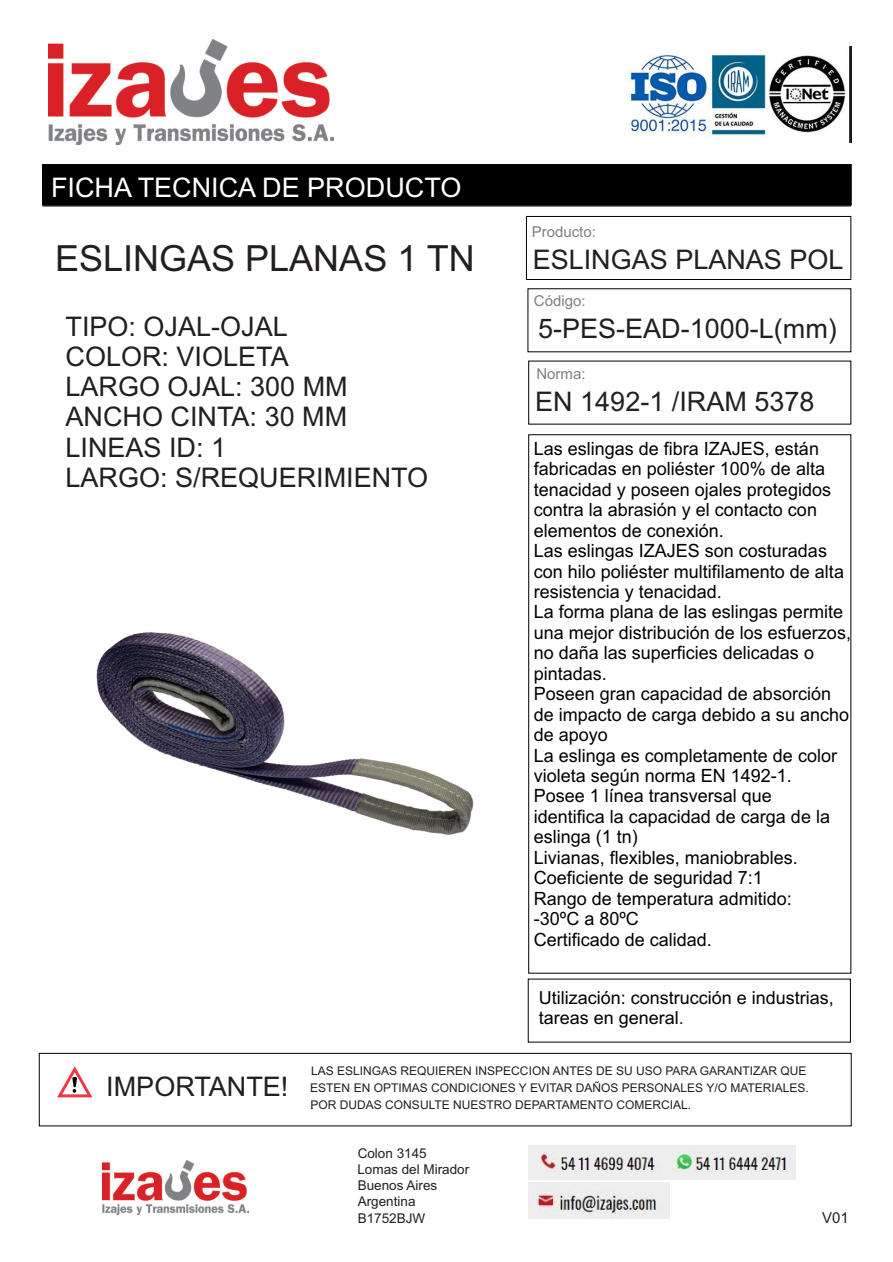
<style>
.page{position:relative;width:893px;height:1262px;background:#fff}
.page>*{position:absolute;margin:0;border:0;box-sizing:border-box;transform-origin:0 0}
.t1{font:36px "Arial";color:#231f20}
.t2{font:27px/30.2px "Arial";color:#231f20}
.t3{font:27px "Arial";color:#241f21}
.t4{font:27px "Arial";color:#fff}
.t5{font:18.3px/20.4px "Arial";color:#000}
.t6{font:18px/20.1px "Arial";color:#000}
.t7{font:15px "Arial";color:#808080}
.t8{font:15px "Arial";color:#241f21}
.t9{font:13.5px/16.2px "Arial";color:#241f21}
.t10{font:12px/17.9px "Arial";color:#241f21}
.s1{color:#231f20}
</style>
<div class="page">
<div style="left:39px;top:1053px;width:812px;height:73px;border:1px solid #000"></div>
<div style="left:42px;top:164px;width:809px;height:41px;background:#000"></div>
<hr style="left:43px;top:205px;width:807px;height:1px;background:#241f21">
<div style="left:526px;top:216px;width:325px;height:64px;border:1px solid #000"></div>
<svg style="left:57px;top:1066px;width:35px;height:31px"></svg>
<img style="left:103px;top:1160px;width:145px;height:54px">
<img style="left:629px;top:47px;width:222px;height:95px">
<img style="left:529px;top:1145px;width:266px;height:34px">
<img style="left:528px;top:1182px;width:141px;height:36px">
<img style="left:49px;top:40px;width:284px;height:105px">
<img style="left:96px;top:632px;width:378px;height:203px">
<h2 class="t4" style="left:51px;top:177px;width:412px">FICHA TECNICA DE PRODUCTO</h2>
<h1 class="t1" style="left:55px;top:245px;width:421px">ESLINGAS PLANAS 1 TN</h1>
<h2 class="t2" style="left:66px;top:314px;width:364px">TIPO: OJAL-OJAL<br>COLOR: VIOLETA<br>LARGO OJAL: 300 MM<br>ANCHO CINTA: 30 MM<br>LINEAS ID: 1<br>LARGO: S/REQUERIMIENTO</h2>
<p class="t7" style="left:531px;top:226px;width:66px">Producto:</p>
<h2 class="t3" style="left:532px;top:249px;width:312px">ESLINGAS PLANAS POL</h2>
<p class="t7" style="left:534px;top:295px;width:53px">Código:</p>
<h2 class="t2" style="left:538px;top:315px;width:300px">5-PES-EAD-1000-L(mm)</h2>
<p class="t7" style="left:536px;top:368px;width:51px">Norma:</p>
<h2 class="t3" style="left:535px;top:391px;width:281px">EN 1492-1 /IRAM 5378</h2>
<p class="t5" style="left:533px;top:440px;width:319px">Las eslingas de fibra IZAJES, están fabricadas en poliéster 100% de alta tenacidad y poseen ojales protegidos contra la abrasión y el contacto con elementos de conexión.<br>Las eslingas IZAJES son costuradas con hilo poliéster multifilamento de alta resistencia y tenacidad.<br>La forma plana de las eslingas permite una mejor distribución de los esfuerzos, no daña las superficies delicadas o pintadas.<br>Poseen gran capacidad de absorción de impacto de carga debido a su ancho de apoyo<br>La eslinga es completamente de color violeta según norma EN 1492-1.<br>Posee 1 línea transversal que<br>identifica la capacidad de carga de la eslinga (1 tn)<br>Livianas, flexibles, maniobrables.<br>Coeficiente de seguridad 7:1<br>Rango de temperatura admitido:<br>-30ºC a 80ºC<br>Certificado de calidad.</p>
<p class="t6" style="left:538px;top:988px;width:297px">Utilización: construcción e industrias, tareas en general<span class="s1">.</span></p>
<h2 class="t2" style="left:106px;top:1073px;width:184px">IMPORTANTE!</h2>
<p class="t10" style="left:311px;top:1063px;width:497px">L. AS ESLINGAS REQUIEREN INSPECCION ANTES DE SU USO PARA GARANTIZAR QUE</p>
<p class="t10" style="left:310px;top:1079px;width:500px">E. STEN EN OPTIMAS CONDICIONES Y EVITAR DAÑOS PERSONALES Y/O MATERIALES.<br>P. OR DUDAS CONSULTE NUESTRO DEPARTAMENTO COMERCIAL.</p>
<p class="t9" style="left:357px;top:1146px;width:113px">Colon 3145<br>Lomas del Mirador<br>Buenos Aires<br>Argentina<br>B1752BJW</p>
<p class="t8" style="left:822px;top:1212px;width:28px">V01</p>
</div>
